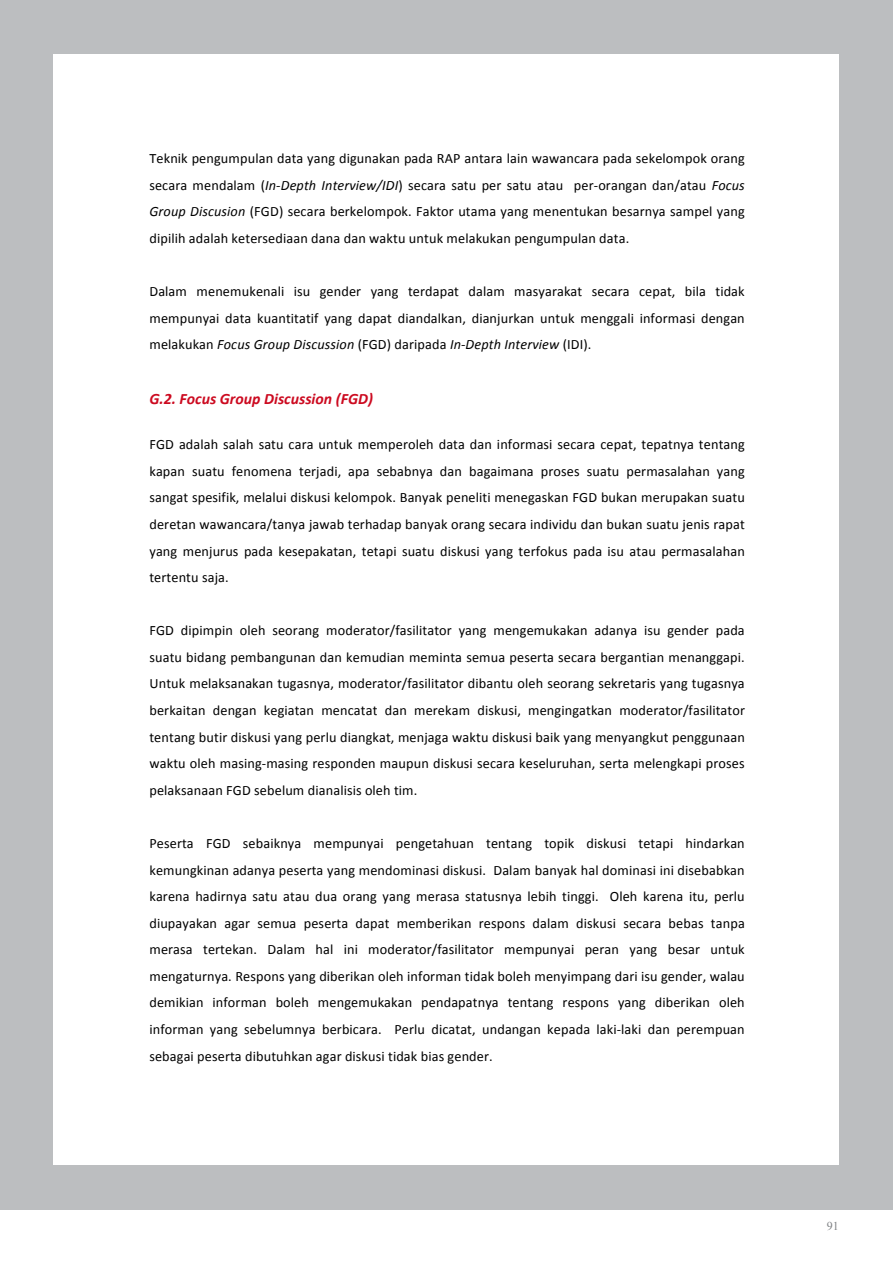
<style>
.page{position:relative;width:893px;height:1263px;background:#fff}
.page>*{position:absolute;margin:0;border:0;box-sizing:border-box;transform-origin:0 0}
.t1{font:italic 700 15.9px "Calibri";color:#cc0a20}
.t2{font:14.25px/26.5px "Calibri";letter-spacing:.01em;color:#000;text-align:justify}
.t3{font:12px "Times New Roman";color:#808285}
.s1{font-style:italic}
</style>
<div class="page">
<div style="left:0;top:0;width:893px;height:1210px;background:#bcbec0"></div>
<div style="left:54px;top:54px;width:785px;height:1111px;background:#fff"></div>
<p class="t2" style="left:149px;top:145px;width:597px">Teknik pengumpulan data yang digunakan pada RAP antara lain wawancara pada sekelompok orang secara mendalam (<span class="s1">In--‐Depth Interview/IDI</span>) secara satu per satu atau per--‐orangan dan/atau <span class="s1">Focus Group Discusion</span> (FGD) secara berkelompok. Faktor utama yang menentukan besarnya sampel yang dipilih adalah ketersediaan dana dan waktu untuk melakukan pengumpulan data.</p>
<p class="t2" style="left:149px;top:278px;width:597px">Dalam menemukenali isu gender yang terdapat dalam masyarakat secara cepat, bila tidak mempunyai data kuantitatif yang dapat diandalkan, dianjurkan untuk menggali informasi dengan melakukan <span class="s1">Focus Group Discussion</span> (FGD) daripada <span class="s1">In--‐Depth Interview</span> (IDI).</p>
<p class="t1" style="left:149px;top:388px;width:225px">G.2. Focus Group Discussion (FGD)</p>
<p class="t2" style="left:149px;top:431px;width:597px">FGD adalah salah satu cara untuk memperoleh data dan informasi secara cepat, tepatnya tentang kapan suatu fenomena terjadi, apa sebabnya dan bagaimana proses suatu permasalahan yang sangat spesifik, melalui diskusi kelompok. Banyak peneliti menegaskan FGD bukan merupakan suatu deretan wawancara/tanya jawab terhadap banyak orang secara individu dan bukan suatu jenis rapat yang menjurus pada kesepakatan, tetapi suatu diskusi yang terfokus pada isu atau permasalahan tertentu saja.</p>
<p class="t2" style="left:149px;top:617px;width:597px">FGD dipimpin oleh seorang moderator/fasilitator yang mengemukakan adanya isu gender pada suatu bidang pembangunan dan kemudian meminta semua peserta secara bergantian menanggapi.<br>Untuk melaksanakan tugasnya, moderator/fasilitator dibantu oleh seorang sekretaris yang tugasnya berkaitan dengan kegiatan mencatat dan merekam diskusi, mengingatkan moderator/fasilitator tentang butir diskusi yang perlu diangkat, menjaga waktu diskusi baik yang menyangkut penggunaan waktu oleh masing--‐masing responden maupun diskusi secara keseluruhan, serta melengkapi proses pelaksanaan FGD sebelum dianalisis oleh tim.</p>
<p class="t2" style="left:149px;top:830px;width:597px">Peserta FGD sebaiknya mempunyai pengetahuan tentang topik diskusi tetapi hindarkan kemungkinan adanya peserta yang mendominasi diskusi. Dalam banyak hal dominasi ini disebabkan karena hadirnya satu atau dua orang yang merasa statusnya lebih tinggi. Oleh karena itu, perlu diupayakan agar semua peserta dapat memberikan respons dalam diskusi secara bebas tanpa merasa tertekan. Dalam hal ini moderator/fasilitator mempunyai peran yang besar untuk mengaturnya. Respons yang diberikan oleh informan tidak boleh menyimpang dari isu gender, walau demikian informan boleh mengemukakan pendapatnya tentang respons yang diberikan oleh informan yang sebelumnya berbicara. Perlu dicatat, undangan kepada laki--‐laki dan perempuan sebagai peserta dibutuhkan agar diskusi tidak bias gender.</p>
<p class="t3" style="left:827px;top:1218px;width:13px">91</p>
</div>
